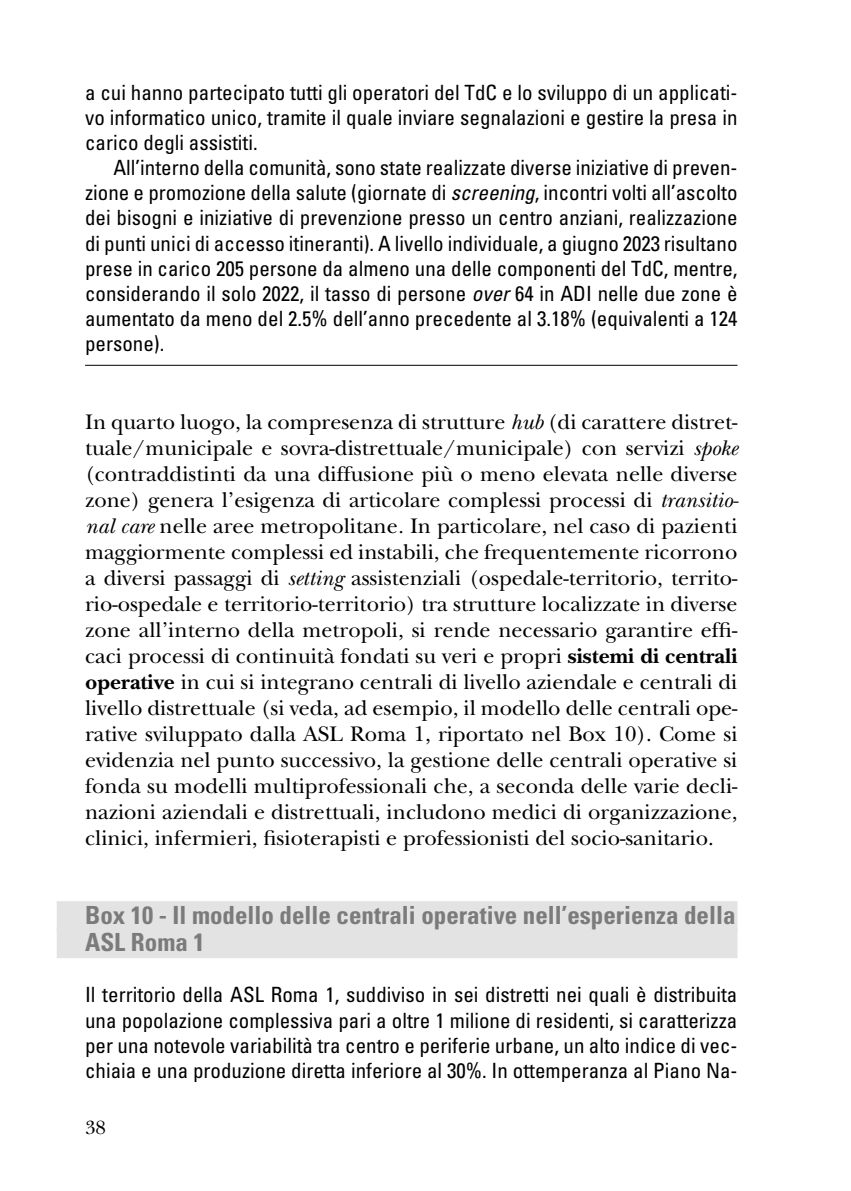
<style>
.page{position:relative;width:851px;height:1191px;background:#fff}
.page>*{position:absolute;margin:0;border:0;box-sizing:border-box;transform-origin:0 0}
.t1{font:700 condensed 25px/27px "Univers LT Std";color:#7c7b7b}
.t2{font:22px/26px "New Baskerville Std";color:#000;text-align:justify}
.t3{font:condensed 21px/25px "Univers LT Std";color:#000;text-align:justify}
.t4{font:20px "New Baskerville Std";color:#000}
.s1{font-style:italic}
.s2{font-weight:700}
</style>
<div class="page">
<hr style="left:85px;top:365px;width:652px;height:1px;background:#000">
<div style="left:57px;top:901px;width:680px;height:30px;background:#e3e3e3"></div>
<div style="left:57px;top:928px;width:680px;height:30px;background:#e3e3e3"></div>
<p class="t3" style="left:85px;top:80px;width:654px">a cui hanno partecipato tutti gli operatori del TdC e lo sviluppo di un applicati&shy;vo informatico unico, tramite il quale inviare segnalazioni e gestire la presa in carico degli assistiti.</p>
<p class="t3" style="left:85px;top:155px;width:654px;text-indent:28px">All’interno della comunità, sono state realizzate diverse iniziative di preven&shy;zione e promozione della salute (giornate di <span class="s1">screening</span>, incontri volti all’ascolto dei bisogni e iniziative di prevenzione presso un centro anziani, realizzazione di punti unici di accesso itineranti). A livello individuale, a giugno 2023 risultano prese in carico 205 persone da almeno una delle componenti del TdC, mentre, considerando il solo 2022, il tasso di persone <span class="s1">over</span> 64 in ADI nelle due zone è aumentato da meno del 2.5% dell’anno precedente al 3.18% (equivalenti a 124 persone).</p>
<p class="t2" style="left:85px;top:409px;width:655px">In quarto luogo, la compresenza di strutture <span class="s1">hub</span> (di carattere distret&shy;tuale/municipale e sovra-distrettuale/municipale) con servizi <span class="s1">spoke </span>(contraddistinti da una diffusione più o meno elevata nelle diverse zone) genera l’esigenza di articolare complessi processi di <span class="s1">transitio&shy;nal care</span> nelle aree metropolitane<span class="s1">.</span> In particolare, nel caso di pazienti maggiormente complessi ed instabili, che frequentemente ricorrono a diversi passaggi di <span class="s1">setting</span> assistenziali (ospedale-territorio, territo&shy;rio-ospedale e territorio-territorio) tra strutture localizzate in diverse zone all’interno della metropoli, si rende necessario garantire effi&shy;caci processi di continuità fondati su veri e propri <span class="s2">sistemi di centrali operative</span> in cui si integrano centrali di livello aziendale e centrali di livello distrettuale (si veda, ad esempio, il modello delle centrali ope&shy;rative sviluppato dalla ASL Roma 1, riportato nel Box 10). Come si evidenzia nel punto successivo, la gestione delle centrali operative si fonda su modelli multiprofessionali che, a seconda delle varie decli&shy;nazioni aziendali e distrettuali, includono medici di organizzazione, clinici, infermieri, fisioterapisti e professionisti del socio-sanitario.</p>
<p class="t1" style="left:85px;top:902px;width:651px">Box 10 - Il modello delle centrali operative nell’esperienza della<br>ASL Roma 1</p>
<p class="t3" style="left:85px;top:982px;width:653px">Il territorio della ASL Roma 1, suddiviso in sei distretti nei quali è distribuita una popolazione complessiva pari a oltre 1 milione di residenti, si caratterizza per una notevole variabilità tra centro e periferie urbane, un alto indice di vec&shy;chiaia e una produzione diretta inferiore al 30%. In ottemperanza al Piano Na-</p>
<p class="t4" style="left:85px;top:1116px;width:22px">38</p>
</div>
